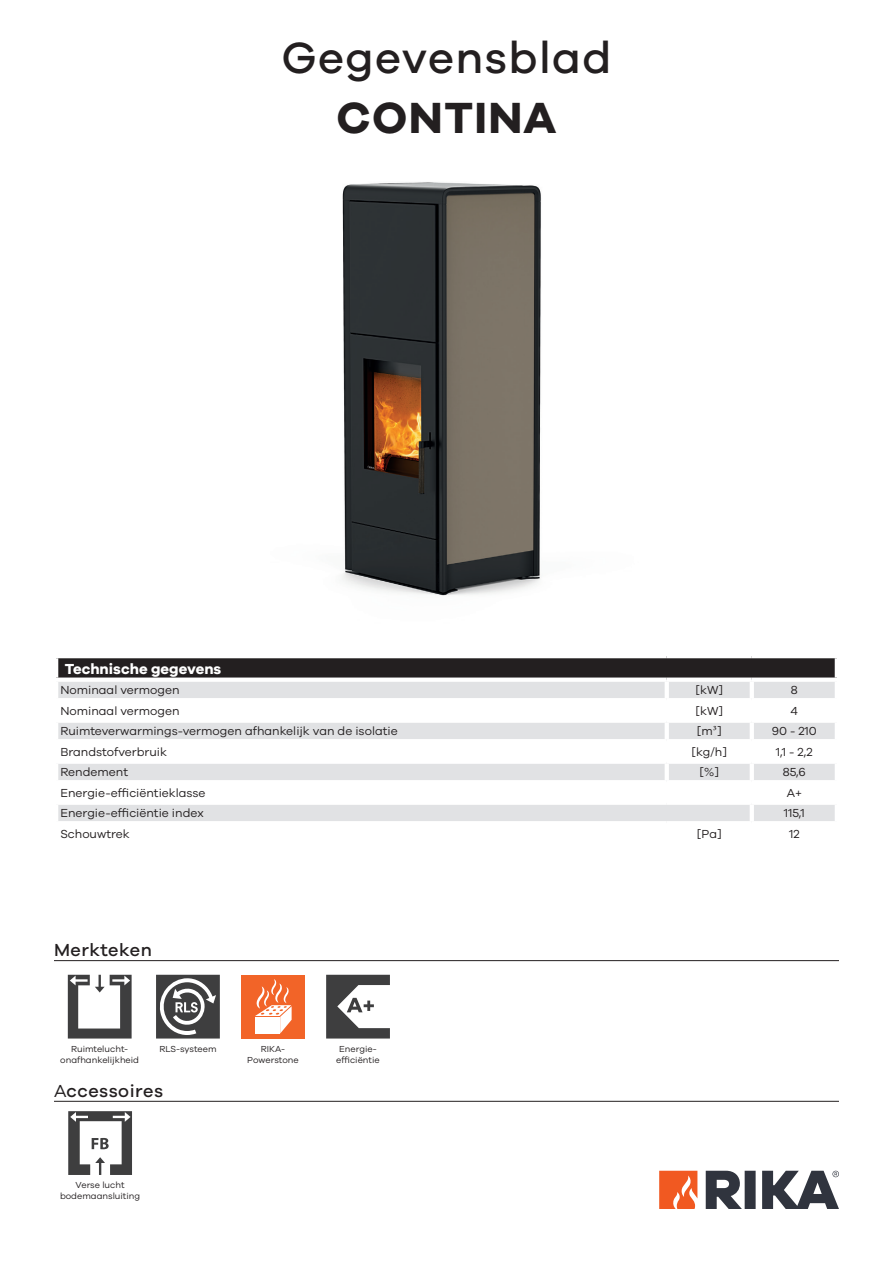
<style>
.page{position:relative;width:893px;height:1263px;background:#fff}
.page>*{position:absolute;margin:0;border:0;box-sizing:border-box;transform-origin:0 0}
.Datenblatt_Schriftzu{font:500 45px "Galano Grotesque";letter-spacing:.03em;color:#231f20}
.CH_-_CoverHeader{font:700 45px "Galano Grotesque";letter-spacing:.03em;color:#231f20}
.H2_-_SubHeader{font:500 18px "Galano Grotesque";letter-spacing:.03em;color:#231f20}
.H2_-_SubHeader_Fixed{font:500 18px "Galano Grotesque";letter-spacing:.03em;color:#231f20}
.Standard_Header_left{font:700 15px "Galano Grotesque";color:#fff}
.Standard_BodyText{font:12px "Galano Grotesque";color:#231f20}
.Standard_BodyText-2{font:9px/10.8px "Galano Grotesque";color:#231f20;text-align:center}
.s1{font-family:"Minion Pro"}
.s2{font-weight:400}
</style>
<div class="page">
<hr style="left:54px;top:960px;width:785px;height:1px;background:#231f20">
<hr style="left:54px;top:1101px;width:785px;height:1px;background:#231f20">
<svg style="left:68px;top:975px;width:64px;height:63px"></svg>
<svg style="left:156px;top:975px;width:64px;height:63px"></svg>
<div style="left:241px;top:975px;width:64px;height:63px;background:#f26428"></div>
<div style="left:255px;top:1017px;width:24px;height:17px;background:#fff"></div>
<svg style="left:255px;top:979px;width:37px;height:54px"></svg>
<svg style="left:326px;top:975px;width:64px;height:63px"></svg>
<svg style="left:68px;top:1111px;width:64px;height:64px"></svg>
<svg style="left:659px;top:1171px;width:38px;height:38px"></svg>
<svg style="left:706px;top:1171px;width:133px;height:38px"></svg>
<div style="left:56px;top:656px;width:781px;height:24px;background:#231f20"></div>
<div style="left:58px;top:682px;width:777px;height:16px;background:#e1e2e4"></div>
<svg style="left:58px;top:723px;width:777px;height:98px;fill:#e1e2e4"></svg>
<hr style="left:54px;top:654px;width:613px;height:4px;background:#fff">
<hr style="left:54px;top:658px;width:4px;height:19px;background:#fff">
<hr style="left:667px;top:654px;width:85px;height:4px;background:#fff">
<hr style="left:752px;top:654px;width:87px;height:4px;background:#fff">
<hr style="left:835px;top:658px;width:4px;height:19px;background:#fff">
<div style="left:54px;top:677px;width:613px;height:5px;background:#fff"></div>
<div style="left:667px;top:677px;width:85px;height:5px;background:#fff"></div>
<hr style="left:665px;top:682px;width:4px;height:16px;background:#fff">
<div style="left:752px;top:677px;width:87px;height:5px;background:#fff"></div>
<hr style="left:750px;top:682px;width:4px;height:16px;background:#fff">
<hr style="left:665px;top:723px;width:4px;height:16px;background:#fff">
<hr style="left:750px;top:723px;width:4px;height:16px;background:#fff">
<hr style="left:54px;top:739px;width:613px;height:4px;background:#fff">
<hr style="left:667px;top:739px;width:85px;height:4px;background:#fff">
<hr style="left:665px;top:743px;width:4px;height:16px;background:#fff">
<hr style="left:752px;top:739px;width:87px;height:4px;background:#fff">
<hr style="left:750px;top:743px;width:4px;height:16px;background:#fff">
<div style="left:54px;top:759px;width:613px;height:5px;background:#fff"></div>
<div style="left:667px;top:759px;width:85px;height:5px;background:#fff"></div>
<hr style="left:665px;top:764px;width:4px;height:16px;background:#fff">
<div style="left:752px;top:759px;width:87px;height:5px;background:#fff"></div>
<hr style="left:750px;top:764px;width:4px;height:16px;background:#fff">
<hr style="left:54px;top:780px;width:613px;height:4px;background:#fff">
<hr style="left:667px;top:780px;width:85px;height:4px;background:#fff">
<hr style="left:752px;top:780px;width:87px;height:4px;background:#fff">
<hr style="left:750px;top:784px;width:4px;height:16px;background:#fff">
<div style="left:54px;top:800px;width:613px;height:5px;background:#fff"></div>
<div style="left:667px;top:800px;width:85px;height:5px;background:#fff"></div>
<div style="left:752px;top:800px;width:87px;height:5px;background:#fff"></div>
<hr style="left:750px;top:805px;width:4px;height:16px;background:#fff">
<img style="left:342px;top:182px;width:199px;height:414px">
<p class="Datenblatt_Schriftzu" style="left:282px;top:30px;width:331px">Gegevensblad</p>
<p class="CH_-_CoverHeader" style="left:337px;top:90px;width:221px">CONTINA</p>
<p class="Standard_Header_left" style="left:65px;top:659px;width:158px">Technische gegevens</p>
<p class="Standard_BodyText" style="left:60px;top:683px;width:121px">Nominaal vermogen</p>
<p class="Standard_BodyText" style="left:695px;top:683px;width:29px">[kW]</p>
<p class="Standard_BodyText" style="left:791px;top:683px;width:8px">8</p>
<p class="Standard_BodyText" style="left:60px;top:704px;width:121px">Nominaal vermogen</p>
<p class="Standard_BodyText" style="left:695px;top:704px;width:29px">[kW]</p>
<p class="Standard_BodyText" style="left:791px;top:704px;width:9px">4</p>
<p class="Standard_BodyText" style="left:60px;top:724px;width:339px">Ruimteverwarmings-vermogen afhankelijk van de isolatie</p>
<p class="Standard_BodyText" style="left:697px;top:724px;width:26px">[m<span class="s1">³</span>]</p>
<p class="Standard_BodyText" style="left:772px;top:724px;width:47px">90 - 210</p>
<p class="Standard_BodyText" style="left:60px;top:745px;width:108px">Brandstofverbruik</p>
<p class="Standard_BodyText" style="left:691px;top:745px;width:37px">[kg/h]</p>
<p class="Standard_BodyText" style="left:776px;top:745px;width:38px">1,1 - 2,2</p>
<p class="Standard_BodyText" style="left:60px;top:765px;width:69px">Rendement</p>
<p class="Standard_BodyText" style="left:699px;top:765px;width:21px">[%]</p>
<p class="Standard_BodyText" style="left:783px;top:765px;width:25px">85,6</p>
<p class="Standard_BodyText" style="left:60px;top:786px;width:147px">Energie-efficiëntieklasse</p>
<p class="Standard_BodyText" style="left:787px;top:786px;width:17px">A+</p>
<p class="Standard_BodyText" style="left:60px;top:806px;width:145px">Energie-efficiëntie index</p>
<p class="Standard_BodyText" style="left:784px;top:806px;width:23px">115,1</p>
<p class="Standard_BodyText" style="left:60px;top:827px;width:71px">Schouwtrek</p>
<p class="Standard_BodyText" style="left:697px;top:827px;width:26px">[Pa]</p>
<p class="Standard_BodyText" style="left:789px;top:827px;width:12px">12</p>
<p class="H2_-_SubHeader_Fixed" style="left:54px;top:939px;width:99px">Merkteken</p>
<p class="Standard_BodyText-2" style="left:60px;top:1043px;width:80px">Ruimtelucht&shy;onafhankelijkheid</p>
<p class="Standard_BodyText-2" style="left:159px;top:1043px;width:59px">RLS-systeem</p>
<p class="Standard_BodyText-2" style="left:247px;top:1043px;width:53px">RIKA-<br>Powerstone</p>
<p class="Standard_BodyText-2" style="left:336px;top:1043px;width:45px">Energie&shy;efficiëntie</p>
<p class="H2_-_SubHeader" style="left:54px;top:1080px;width:111px"><span class="s2">A</span>ccessoires</p>
<p class="Standard_BodyText-2" style="left:60px;top:1180px;width:82px">Verse lucht bodemaansluiting</p>
</div>
